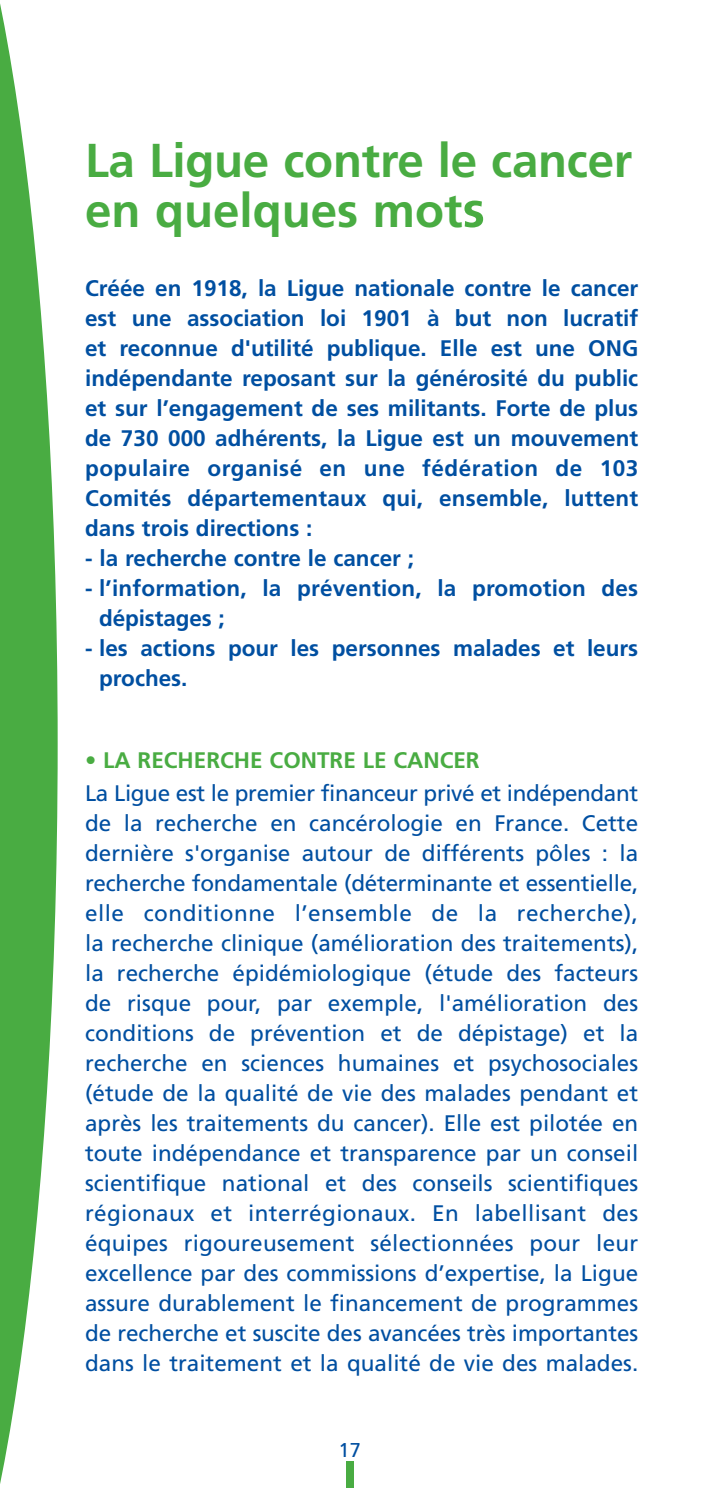
<style>
.page{position:relative;width:708px;height:1488px;background:#fff}
.page>*{position:absolute;margin:0;border:0;box-sizing:border-box;transform-origin:0 0}
.t1{font:700 47.5px/50px "Frutiger";letter-spacing:-.005em;color:#49ac42}
.t2{font:22.5px/30px "Frutiger";color:#004fa1;text-align:justify}
.t3{font:700 22.5px/30px "Frutiger";color:#004fa1}
.t4{font:700 22.5px "Frutiger";color:#49ac42}
.t5{font:20px "Frutiger";color:#004fa1}
.s1{font-size:50px}
</style>
<div class="page">
<div style="left:346px;top:1461px;width:7px;height:27px;background:#49ac42"></div>
<svg style="left:0;top:4px;width:58px;height:1480px;fill:#49ac42"></svg>
<h1 class="t1" style="left:85px;top:139px;width:548px">La Ligue contre le cancer en quelques mot<span class="s1">s</span></h1>
<p class="t3" style="left:85px;top:275px;width:554px;text-align:justify">Créée en 1918, la Ligue nationale contre le cancer est une association loi 1901 à but non lucratif et reconnue d'utilité publique. Elle est une ONG indépendante reposant sur la générosité du public et sur l’engagement de ses militants. Forte de plus de 730 000 adhérents, la Ligue est un mouvement populaire organisé en une fédération de 103<br>Comités départementaux qui, ensemble, luttent dans trois directions :</p>
<p class="t3" style="left:85px;top:545px;width:330px">- la recherche contre le cancer ;</p>
<p class="t3" style="left:99px;top:575px;width:540px;text-indent:-14px">- l’information, la prévention, la promotion des dépistages ;</p>
<p class="t3" style="left:99px;top:635px;width:540px;text-indent:-14px">- les actions pour les personnes malades et leurs proches.</p>
<p class="t4" style="left:85px;top:751px;width:396px">• LA RECHERCHE CONTRE LE CANCER</p>
<p class="t2" style="left:85px;top:780px;width:554px">La Ligue est le premier financeur privé et indépendant de la recherche en cancérologie en France. Cette dernière s'organise autour de différents pôles : la recherche fondamentale (déterminante et essentielle, elle conditionne l’ensemble de la recherche), la recherche clinique (amélioration des traitements), la recherche épidémiologique (étude des facteurs de risque pour, par exemple, l'amélioration des conditions de prévention et de dépistage) et la recherche en sciences humaines et psychosociales (étude de la qualité de vie des malades pendant et après les traitements du cancer). Elle est pilotée en toute indépendance et transparence par un conseil scientifique national et des conseils scientifiques régionaux et interrégionaux. En labellisant des équipes rigoureusement sélectionnées pour leur excellence par des commissions d’expertise, la Ligue assure durablement le financement de programmes de recherche et suscite des avancées très importantes dans le traitement et la qualité de vie des malades.</p>
<p class="t5" style="left:338px;top:1441px;width:24px">17</p>
</div>
